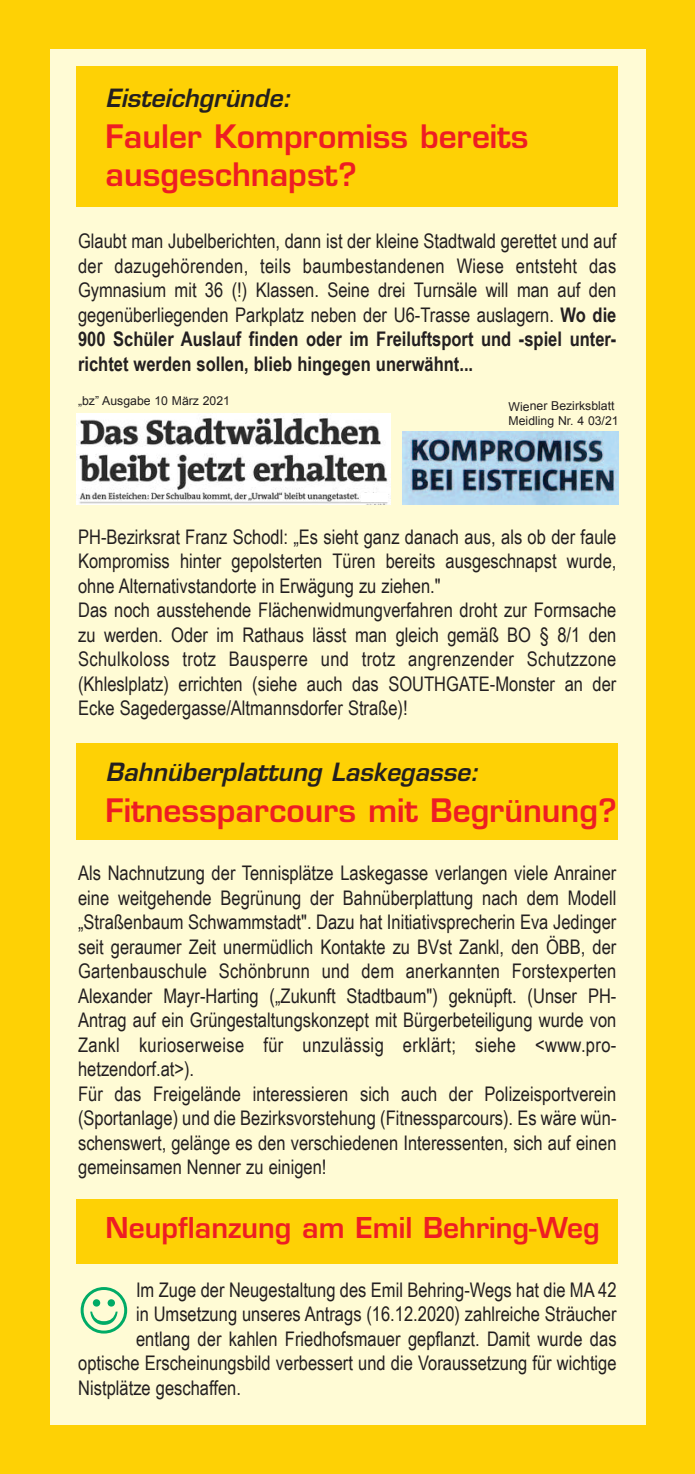
<style>
.page{position:relative;width:695px;height:1474px;background:#fff}
.page>*{position:absolute;margin:0;border:0;box-sizing:border-box;transform-origin:0 0}
.t1{font:600 31.5px/37.8px "Eurostile";color:#ee1d23}
.t2{font:600 28px "Eurostile";color:#ee1d23}
.t3{font:italic 600 24.5px "Eurostile";color:#231f20}
.t4{font:20.12px/24.5px "Arial Narrow";color:#231f20}
.t5{font:12.25px/14.7px "Arial";color:#231f20}
.s1{font-weight:700}
</style>
<div class="page">
<div style="left:0;top:0;width:694px;height:1473px;background:#fed105"></div>
<div style="left:50px;top:50px;width:595px;height:1374px;background:#fffbd5"></div>
<div style="left:76px;top:67px;width:541px;height:140px;background:#fed105"></div>
<div style="left:76px;top:743px;width:541px;height:96px;background:#fed105"></div>
<img style="left:76px;top:413px;width:314px;height:91px">
<div style="left:361px;top:493px;width:27px;height:8px;background:#fff"></div>
<img style="left:402px;top:431px;width:216px;height:73px">
<div style="left:76px;top:1199px;width:541px;height:64px;background:#fed105"></div>
<p class="t3" style="left:106px;top:88px;width:187px">Eisteichgründe:</p>
<h1 class="t1" style="left:106px;top:121px;width:424px">Fauler Kompromiss bereits ausgeschnapst?</h1>
<p class="t4" style="left:78px;top:228px;width:539px;text-align:justify">Glaubt man Jubelberichten, dann ist der kleine Stadtwald gerettet und auf der dazugehörenden, teils baumbestandenen Wiese entsteht das Gymnasium mit 36 (!) Klassen. Seine drei Turnsäle will man auf den gegenüberliegenden Parkplatz neben der U6-Trasse auslagern. <span class="s1">Wo die 900 Schüler Auslauf finden oder im Freiluftsport und -spiel unter&shy;richtet werden sollen, blieb hingegen unerwähnt...</span></p>
<p class="t5" style="left:78px;top:393px;width:153px">„bz” Ausgabe 10 März 2021</p>
<p class="t5" style="left:508px;top:399px;width:112px">Wiener Bezirksblatt<br>Meidling Nr. 4 03/21</p>
<p class="t4" style="left:78px;top:524px;width:539px">PH-Bezirksrat Franz Schodl: „Es sieht ganz danach aus, als ob der faule Kompromiss hinter gepolsterten Türen bereits ausgeschnapst wurde, ohne Alternativstandorte in Erwägung zu ziehen."<br>Das noch ausstehende Flächenwidmungverfahren droht zur Formsache zu werden. Oder im Rathaus lässt man gleich gemäß BO § 8/1 den Schulkoloss trotz Bausperre und trotz angrenzender Schutzzone (Khleslplatz) errichten (siehe auch das SOUTHGATE-Monster an der Ecke Sagedergasse/Altmannsdorfer Straße)!</p>
<p class="t3" style="left:106px;top:762px;width:374px">Bahnüberplattung Laskegasse:</p>
<h1 class="t1" style="left:106px;top:794px;width:512px">Fitnessparcours mit Begrünung?</h1>
<p class="t4" style="left:78px;top:860px;width:540px">Als Nachnutzung der Tennisplätze Laskegasse verlangen viele Anrainer eine weitgehende Begrünung der Bahnüberplattung nach dem Modell „Straßenbaum Schwammstadt". Dazu hat Initiativsprecherin Eva Jedinger seit geraumer Zeit unermüdlich Kontakte zu BVst Zankl, den ÖBB, der Gartenbauschule Schönbrunn und dem anerkannten Forstexperten Alexander Mayr-Harting („Zukunft Stadtbaum") geknüpft. (Unser PH-Antrag auf ein Grüngestaltungskonzept mit Bürgerbeteiligung wurde von Zankl kurioserweise für unzulässig erklärt; siehe &lt;www.pro&shy;hetzendorf.at&gt;).<br>Für das Freigelände interessieren sich auch der Polizeisportverein (Sportanlage) und die Bezirksvorstehung (Fitnessparcours). Es wäre wün&shy;schenswert, gelänge es den verschiedenen Interessenten, sich auf einen gemeinsamen Nenner zu einigen!</p>
<h2 class="t2" style="left:106px;top:1217px;width:495px">Neupflanzung am Emil Behring-Weg</h2>
<p class="t4" style="left:136px;top:1277px;width:482px">Im Zuge der Neugestaltung des Emil Behring-Wegs hat die MA 42</p>
<p class="t4" style="left:136px;top:1301px;width:482px">in Umsetzung unseres Antrags (16.12.2020) zahlreiche Sträucher</p>
<p class="t4" style="left:136px;top:1326px;width:482px">entlang der kahlen Friedhofsmauer gepflanzt. Damit wurde das</p>
<p class="t4" style="left:78px;top:1350px;width:539px">optische Erscheinungsbild verbessert und die Voraussetzung für wichtige</p>
<p class="t4" style="left:78px;top:1375px;width:164px">Nistplätze geschaffen.</p>
</div>
